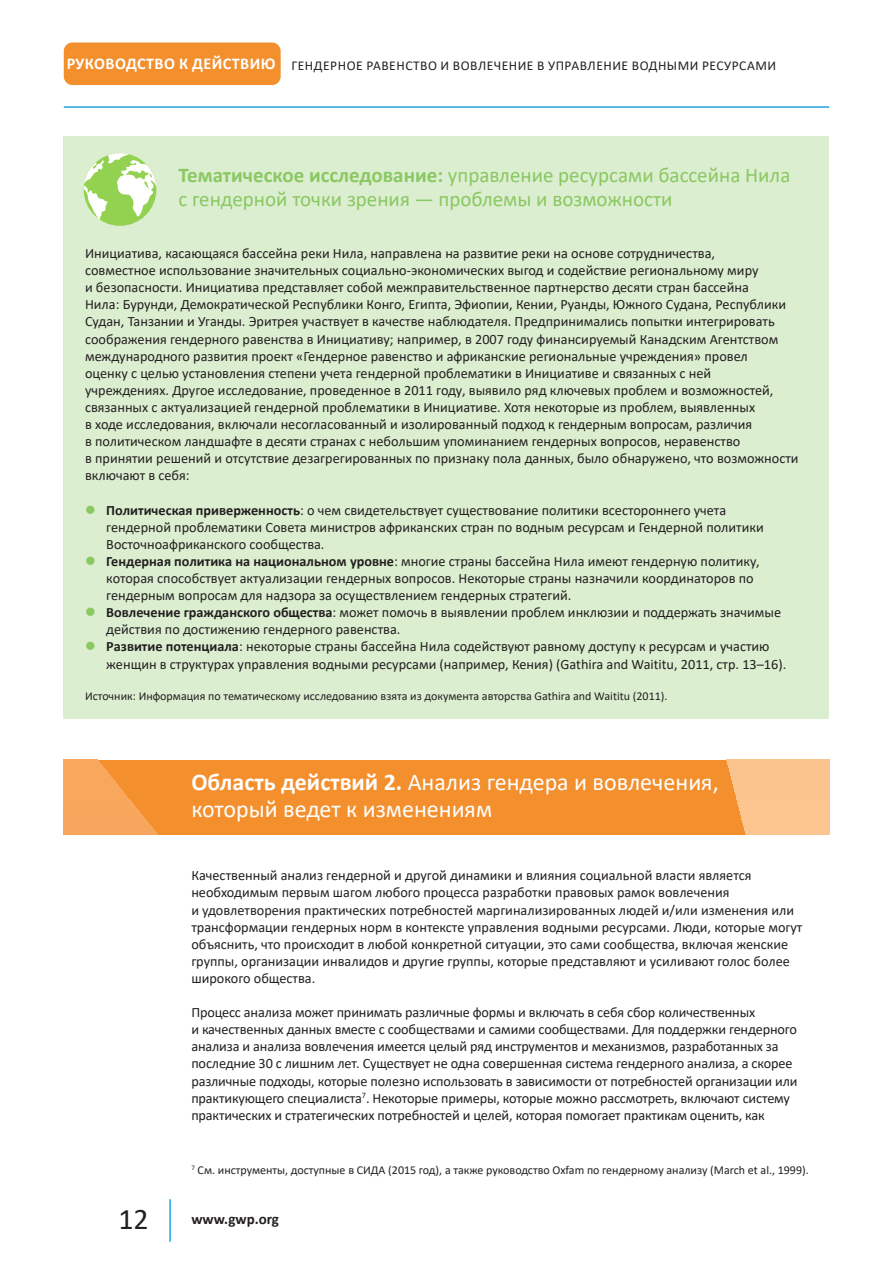
<style>
.page{position:relative;width:893px;height:1263px;background:#fff}
.page>*{position:absolute;margin:0;border:0;box-sizing:border-box;transform-origin:0 0}
.t1{font:30px "Calibri";color:#231f20}
.t2{font:24px "Calibri";color:#fff}
.t3{font:21px/24px "Calibri";color:#8ac862}
.t4{font:700 16.5px "Calibri";letter-spacing:.03em;color:#fff}
.t5{font:700 15px "Calibri";color:#231f20}
.t6{font:14.25px/17.1px "Calibri";color:#231f20}
.t7{font:13.5px "Calibri";letter-spacing:.04em;color:#231f20}
.t8{font:12px "Calibri";color:#231f20}
.s1{font-weight:700}
.s2{color:#8ac862}
</style>
<div class="page">
<hr style="left:64px;top:106px;width:765px;height:2px;background:#1da6df">
<hr style="left:169px;top:1199px;width:2px;height:43px;background:#1da6df">
<div style="left:64px;top:136px;width:765px;height:583px;background:#dceed0"></div>
<svg style="left:84px;top:153px;width:72px;height:70px"></svg>
<div style="left:64px;top:760px;width:765px;height:75px;background:#f48f2d"></div>
<img style="left:727px;top:760px;width:102px;height:75px">
<img style="left:64px;top:832px;width:93px;height:3px">
<img style="left:64px;top:830px;width:91px;height:2px">
<img style="left:64px;top:827px;width:89px;height:3px">
<img style="left:64px;top:824px;width:87px;height:4px">
<img style="left:64px;top:822px;width:85px;height:3px">
<img style="left:64px;top:820px;width:83px;height:3px">
<img style="left:64px;top:817px;width:81px;height:3px">
<img style="left:64px;top:814px;width:79px;height:4px">
<img style="left:64px;top:812px;width:77px;height:3px">
<img style="left:64px;top:810px;width:75px;height:3px">
<img style="left:64px;top:807px;width:73px;height:4px">
<img style="left:64px;top:805px;width:71px;height:3px">
<img style="left:64px;top:802px;width:69px;height:3px">
<img style="left:64px;top:800px;width:67px;height:3px">
<img style="left:64px;top:797px;width:65px;height:4px">
<img style="left:64px;top:795px;width:63px;height:3px">
<img style="left:64px;top:793px;width:61px;height:2px">
<img style="left:64px;top:790px;width:59px;height:3px">
<img style="left:64px;top:787px;width:57px;height:4px">
<img style="left:64px;top:785px;width:55px;height:3px">
<img style="left:64px;top:783px;width:53px;height:3px">
<img style="left:64px;top:780px;width:51px;height:3px">
<img style="left:64px;top:777px;width:49px;height:4px">
<img style="left:64px;top:775px;width:47px;height:3px">
<img style="left:64px;top:772px;width:45px;height:4px">
<img style="left:64px;top:770px;width:43px;height:3px">
<img style="left:64px;top:767px;width:41px;height:4px">
<img style="left:64px;top:765px;width:39px;height:3px">
<img style="left:64px;top:763px;width:37px;height:3px">
<img style="left:64px;top:760px;width:35px;height:3px">
<img style="left:64px;top:760px;width:33px;height:1px">
<div style="left:64px;top:43px;width:217px;height:42px;background:#f48f2d;border-radius:9px"></div>
<p class="t4" style="left:67px;top:52px;width:210px">РУКОВОДСТВО К ДЕЙСТВИЮ</p>
<p class="t7" style="left:292px;top:56px;width:486px">ГЕНДЕРНОЕ РАВЕНСТВО И ВОВЛЕЧЕНИЕ В УПРАВЛЕНИЕ ВОДНЫМИ РЕСУРСАМИ</p>
<p class="t3" style="left:179px;top:162px;width:613px"><span class="s1">Тематическое исследование:</span> управление ресурсами бассейна Нила с гендерной точки зрения — проблемы и возможности</p>
<p class="t6" style="left:85px;top:244px;width:715px">Инициатива, касающаяся бассейна реки Нила, направлена на развитие реки на основе сотрудничества,<br>совместное использование значительных социально-экономических выгод и содействие региональному миру<br>и безопасности. Инициатива представляет собой межправительственное партнерство десяти стран бассейна<br>Нила: Бурунди, Демократической Республики Конго, Египта, Эфиопии, Кении, Руанды, Южного Судана, Республики Судан, Танзании и Уганды. Эритрея участвует в качестве наблюдателя. Предпринимались попытки интегрировать соображения гендерного равенства в Инициативу; например, в 2007 году финансируемый Канадским Агентством международного развития проект «Гендерное равенство и африканские региональные учреждения» провел<br>оценку с целью установления степени учета гендерной проблематики в Инициативе и связанных с ней учреждениях. Другое исследование, проведенное в 2011 году, выявило ряд ключевых проблем и возможностей, связанных с актуализацией гендерной проблематики в Инициативе. Хотя некоторые из проблем, выявленных<br>в ходе исследования, включали несогласованный и изолированный подход к гендерным вопросам, различия<br>в политическом ландшафте в десяти странах с небольшим упоминанием гендерных вопросов, неравенство<br>в принятии решений и отсутствие дезагрегированных по признаку пола данных, было обнаружено, что возможности включают в себя:</p>
<p class="t6" style="left:106px;top:501px;width:659px;text-indent:-21px"><span class="s2">●</span> <span class="s1">Политическая приверженность</span>: о чем свидетельствует существование политики всестороннего учета гендерной проблематики Совета министров африканских стран по водным ресурсам и Гендерной политики<br>Восточноафриканского сообщества.</p>
<p class="t6" style="left:106px;top:552px;width:655px;text-indent:-21px"><span class="s2">●</span> <span class="s1">Гендерная политика на национальном уровне</span>: многие страны бассейна Нила имеют гендерную политику, которая способствует актуализации гендерных вопросов. Некоторые страны назначили координаторов по гендерным вопросам для надзора за осуществлением гендерных стратегий.</p>
<p class="t6" style="left:106px;top:604px;width:676px;text-indent:-21px"><span class="s2">●</span> <span class="s1">Вовлечение гражданского общества</span>: может помочь в выявлении проблем инклюзии и поддержать значимые действия по достижению гендерного равенства.</p>
<p class="t6" style="left:106px;top:638px;width:681px;text-indent:-21px"><span class="s2">●</span> <span class="s1">Развитие потенциала</span>: некоторые страны бассейна Нила содействуют равному доступу к ресурсам и участию женщин в структурах управления водными ресурсами (например, Кения) (Gathira and Waititu, 2011, стр. 13–16).</p>
<p class="t8" style="left:85px;top:688px;width:584px">Источник: Информация по тематическому исследованию взята из документа авторства Gathira and Waititu (2011).</p>
<p class="t2" style="left:191px;top:765px;width:529px"><span class="s1">Область действий 2.</span> Анализ гендера и вовлечения,</p>
<p class="t2" style="left:191px;top:792px;width:302px">который ведет к изменениям</p>
<p class="t6" style="left:191px;top:867px;width:613px">Качественный анализ гендерной и другой динамики и влияния социальной власти является необходимым первым шагом любого процесса разработки правовых рамок вовлечения<br>и удовлетворения практических потребностей маргинализированных людей и/или изменения или трансформации гендерных норм в контексте управления водными ресурсами. Люди, которые могут объяснить, что происходит в любой конкретной ситуации, это сами сообщества, включая женские группы, организации инвалидов и другие группы, которые представляют и усиливают голос более широкого общества.</p>
<p class="t6" style="left:191px;top:1003px;width:608px">Процесс анализа может принимать различные формы и включать в себя сбор количественных<br>и качественных данных вместе с сообществами и самими сообществами. Для поддержки гендерного анализа и анализа вовлечения имеется целый ряд инструментов и механизмов, разработанных за последние 30 с лишним лет. Существует не одна совершенная система гендерного анализа, а скорее различные подходы, которые полезно использовать в зависимости от потребностей организации или практикующего специалиста<sup>7</sup>. Некоторые примеры, которые можно рассмотреть, включают систему практических и стратегических потребностей и целей, которая помогает практикам оценить, как</p>
<p class="t8" style="left:191px;top:1162px;width:619px"><sup>7</sup> См. инструменты, доступные в СИДА (2015 год), а также руководство Oxfam по гендерному анализу (March et al., 1999).</p>
<p class="t1" style="left:118px;top:1198px;width:32px">12</p>
<p class="t5" style="left:191px;top:1209px;width:89px">www.gwp.org</p>
</div>
